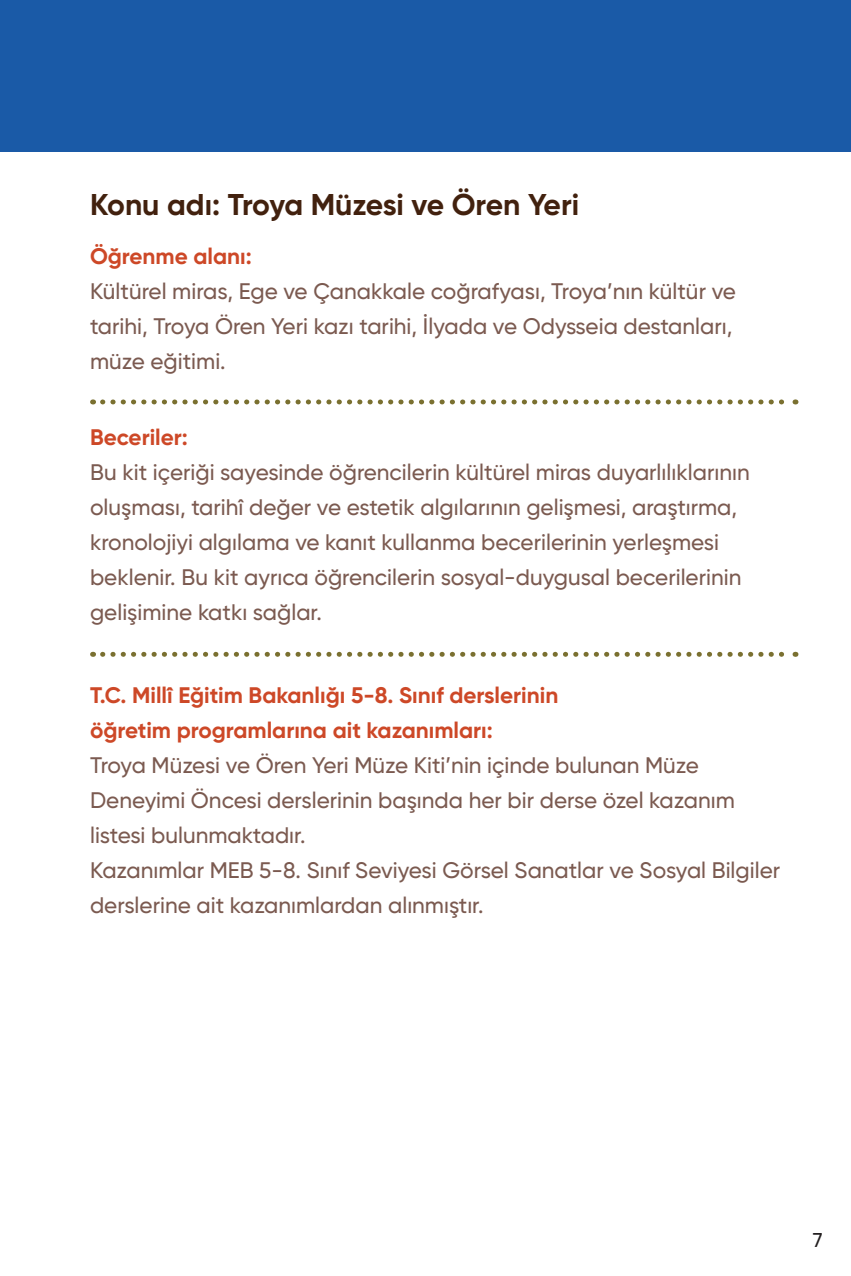
<style>
.page{position:relative;width:851px;height:1276px;background:#fff}
.page>*{position:absolute;margin:0;border:0;box-sizing:border-box;transform-origin:0 0}
.t1{font:700 30px "Gilroy";letter-spacing:-.005em;color:#42210e}
.t2{font:500 22.5px/35px "Gilroy";color:#7b5a50}
.t3{font:700 22.5px/35px "Gilroy";color:#cd4827}
.t4{font:500 20px "Gilroy";color:#231f20}
</style>
<div class="page">
<div style="left:0;top:0;width:850px;height:152px;background:#1a5aa7"></div>
<svg style="left:103px;top:652px;width:692px;height:5px"></svg>
<svg style="left:103px;top:399px;width:692px;height:5px"></svg>
<p class="t1" style="left:90px;top:185px;width:490px">Konu adı: Troya Müzesi ve Ören Yeri</p>
<p class="t3" style="left:90px;top:238px;width:163px">Öğrenme alanı:</p>
<p class="t2" style="left:90px;top:273px;width:647px">Kültürel miras, Ege ve Çanakkale coğrafyası, Troya’nın kültür ve tarihi, Troya Ören Yeri kazı tarihi, İlyada ve Odysseia destanları, müze eğitimi.</p>
<p class="t3" style="left:90px;top:420px;width:99px">Beceriler:</p>
<p class="t2" style="left:90px;top:455px;width:661px">Bu kit içeriği sayesinde öğrencilerin kültürel miras duyarlılıklarının oluşması, tarihî değer ve estetik algılarının gelişmesi, araştırma, kronolojiyi algılama ve kanıt kullanma becerilerinin yerleşmesi beklenir. Bu kit ayrıca öğrencilerin sosyal-duygusal becerilerinin gelişimine katkı sağlar.</p>
<p class="t3" style="left:90px;top:677px;width:469px">T.C. Millî Eğitim Bakanlığı 5-8. Sınıf derslerinin öğretim programlarına ait kazanımları:</p>
<p class="t2" style="left:90px;top:747px;width:646px">Troya Müzesi ve Ören Yeri Müze Kiti’nin içinde bulunan Müze<br>Deneyimi Öncesi derslerinin başında her bir derse özel kazanım listesi bulunmaktadır.</p>
<p class="t2" style="left:90px;top:852px;width:691px">Kazanımlar MEB 5-8. Sınıf Seviyesi Görsel Sanatlar ve Sosyal Bilgiler derslerine ait kazanımlardan alınmıştır.</p>
<p class="t4" style="left:812px;top:1227px;width:11px">7</p>
</div>
